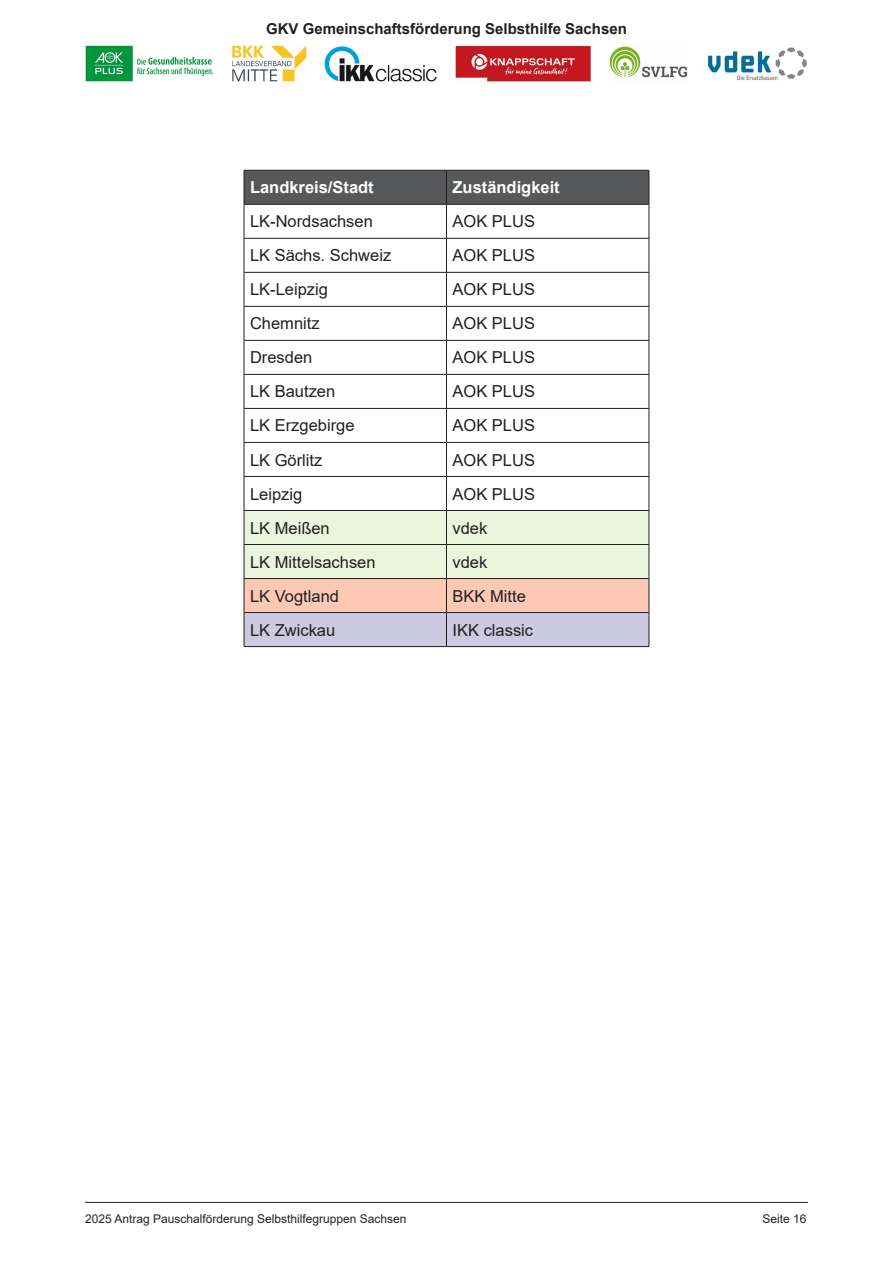
<style>
.page{position:relative;width:893px;height:1263px;background:#fff}
.page>*{position:absolute;margin:0;border:0;box-sizing:border-box;transform-origin:0 0}
.t1{font:16.5px "Arial";color:#231f20}
.t2{font:700 16.5px "Arial";color:#fff}
.t3{font:700 15px "Arial";color:#231f20}
.t4{font:12px "Arial";color:#231f20}
</style>
<div class="page">
<hr style="left:85px;top:1202px;width:723px;height:1px;background:#231f20">
<img style="left:85px;top:45px;width:722px;height:37px">
<div style="left:245px;top:171px;width:404px;height:33px;background:#57585a"></div>
<svg style="left:245px;top:511px;width:404px;height:135px;background:#e7ded2"></svg>
<hr style="left:244px;top:170px;width:202px;height:1px;background:#231f20">
<hr style="left:244px;top:170px;width:1px;height:34px;background:#231f20">
<hr style="left:446px;top:170px;width:203px;height:1px;background:#231f20">
<hr style="left:446px;top:170px;width:1px;height:34px;background:#231f20">
<hr style="left:649px;top:170px;width:1px;height:34px;background:#231f20">
<hr style="left:244px;top:204px;width:202px;height:1px;background:#231f20">
<hr style="left:244px;top:204px;width:1px;height:34px;background:#231f20">
<hr style="left:446px;top:204px;width:203px;height:1px;background:#231f20">
<hr style="left:446px;top:204px;width:1px;height:34px;background:#231f20">
<hr style="left:649px;top:204px;width:1px;height:34px;background:#231f20">
<hr style="left:244px;top:238px;width:202px;height:1px;background:#231f20">
<hr style="left:244px;top:238px;width:1px;height:34px;background:#231f20">
<hr style="left:446px;top:238px;width:203px;height:1px;background:#231f20">
<hr style="left:446px;top:238px;width:1px;height:34px;background:#231f20">
<hr style="left:649px;top:238px;width:1px;height:34px;background:#231f20">
<hr style="left:244px;top:272px;width:202px;height:1px;background:#231f20">
<hr style="left:244px;top:273px;width:1px;height:33px;background:#231f20">
<hr style="left:446px;top:272px;width:203px;height:1px;background:#231f20">
<hr style="left:446px;top:273px;width:1px;height:33px;background:#231f20">
<hr style="left:649px;top:273px;width:1px;height:33px;background:#231f20">
<hr style="left:244px;top:306px;width:202px;height:1px;background:#231f20">
<hr style="left:244px;top:307px;width:1px;height:33px;background:#231f20">
<hr style="left:446px;top:306px;width:203px;height:1px;background:#231f20">
<hr style="left:446px;top:307px;width:1px;height:33px;background:#231f20">
<hr style="left:649px;top:307px;width:1px;height:33px;background:#231f20">
<hr style="left:244px;top:340px;width:202px;height:1px;background:#231f20">
<hr style="left:244px;top:341px;width:1px;height:33px;background:#231f20">
<hr style="left:446px;top:340px;width:203px;height:1px;background:#231f20">
<hr style="left:446px;top:341px;width:1px;height:33px;background:#231f20">
<hr style="left:649px;top:341px;width:1px;height:33px;background:#231f20">
<hr style="left:244px;top:374px;width:202px;height:1px;background:#231f20">
<hr style="left:244px;top:375px;width:1px;height:33px;background:#231f20">
<hr style="left:446px;top:374px;width:203px;height:1px;background:#231f20">
<hr style="left:446px;top:375px;width:1px;height:33px;background:#231f20">
<hr style="left:649px;top:375px;width:1px;height:33px;background:#231f20">
<hr style="left:244px;top:408px;width:202px;height:1px;background:#231f20">
<hr style="left:244px;top:409px;width:1px;height:33px;background:#231f20">
<hr style="left:446px;top:408px;width:203px;height:1px;background:#231f20">
<hr style="left:446px;top:409px;width:1px;height:33px;background:#231f20">
<hr style="left:649px;top:409px;width:1px;height:33px;background:#231f20">
<hr style="left:244px;top:442px;width:202px;height:1px;background:#231f20">
<hr style="left:244px;top:443px;width:1px;height:33px;background:#231f20">
<hr style="left:446px;top:442px;width:203px;height:1px;background:#231f20">
<hr style="left:446px;top:443px;width:1px;height:33px;background:#231f20">
<hr style="left:649px;top:443px;width:1px;height:33px;background:#231f20">
<hr style="left:244px;top:476px;width:202px;height:1px;background:#231f20">
<hr style="left:244px;top:477px;width:1px;height:33px;background:#231f20">
<hr style="left:446px;top:476px;width:203px;height:1px;background:#231f20">
<hr style="left:446px;top:477px;width:1px;height:33px;background:#231f20">
<hr style="left:649px;top:477px;width:1px;height:33px;background:#231f20">
<hr style="left:244px;top:510px;width:202px;height:1px;background:#231f20">
<hr style="left:244px;top:511px;width:1px;height:33px;background:#231f20">
<hr style="left:446px;top:510px;width:203px;height:1px;background:#231f20">
<hr style="left:446px;top:511px;width:1px;height:33px;background:#231f20">
<hr style="left:649px;top:511px;width:1px;height:33px;background:#231f20">
<hr style="left:244px;top:544px;width:202px;height:1px;background:#231f20">
<hr style="left:244px;top:545px;width:1px;height:33px;background:#231f20">
<hr style="left:446px;top:544px;width:203px;height:1px;background:#231f20">
<hr style="left:446px;top:545px;width:1px;height:33px;background:#231f20">
<hr style="left:649px;top:545px;width:1px;height:33px;background:#231f20">
<hr style="left:244px;top:578px;width:202px;height:1px;background:#231f20">
<hr style="left:244px;top:579px;width:1px;height:33px;background:#231f20">
<hr style="left:446px;top:578px;width:203px;height:1px;background:#231f20">
<hr style="left:446px;top:579px;width:1px;height:33px;background:#231f20">
<hr style="left:649px;top:579px;width:1px;height:33px;background:#231f20">
<hr style="left:244px;top:612px;width:202px;height:1px;background:#231f20">
<hr style="left:244px;top:613px;width:1px;height:33px;background:#231f20">
<hr style="left:446px;top:612px;width:203px;height:1px;background:#231f20">
<hr style="left:446px;top:613px;width:1px;height:33px;background:#231f20">
<hr style="left:649px;top:613px;width:1px;height:33px;background:#231f20">
<hr style="left:244px;top:646px;width:202px;height:1px;background:#231f20">
<hr style="left:446px;top:646px;width:203px;height:1px;background:#231f20">
<p class="t3" style="left:266px;top:18px;width:362px">GKV Gemeinschaftsförderung Selbsthilfe Sachsen</p>
<p class="t2" style="left:250px;top:176px;width:125px">Landkreis/Stadt</p>
<p class="t2" style="left:452px;top:176px;width:109px">Zuständigkeit</p>
<p class="t1" style="left:250px;top:210px;width:124px">LK-Nordsachsen</p>
<p class="t1" style="left:452px;top:210px;width:84px">AOK PLUS</p>
<p class="t1" style="left:250px;top:244px;width:143px">LK Sächs. Schweiz</p>
<p class="t1" style="left:452px;top:244px;width:84px">AOK PLUS</p>
<p class="t1" style="left:250px;top:278px;width:79px">LK-Leipzig</p>
<p class="t1" style="left:452px;top:278px;width:84px">AOK PLUS</p>
<p class="t1" style="left:250px;top:312px;width:71px">Chemnitz</p>
<p class="t1" style="left:452px;top:312px;width:84px">AOK PLUS</p>
<p class="t1" style="left:250px;top:346px;width:64px">Dresden</p>
<p class="t1" style="left:452px;top:346px;width:84px">AOK PLUS</p>
<p class="t1" style="left:250px;top:380px;width:87px">LK Bautzen</p>
<p class="t1" style="left:452px;top:380px;width:84px">AOK PLUS</p>
<p class="t1" style="left:250px;top:414px;width:106px">LK Erzgebirge</p>
<p class="t1" style="left:452px;top:414px;width:84px">AOK PLUS</p>
<p class="t1" style="left:250px;top:448px;width:74px">LK Görlitz</p>
<p class="t1" style="left:452px;top:448px;width:84px">AOK PLUS</p>
<p class="t1" style="left:250px;top:482px;width:54px">Leipzig</p>
<p class="t1" style="left:452px;top:482px;width:84px">AOK PLUS</p>
<p class="t1" style="left:250px;top:516px;width:81px">LK Meißen</p>
<p class="t1" style="left:452px;top:516px;width:36px">vdek</p>
<p class="t1" style="left:250px;top:550px;width:127px">LK Mittelsachsen</p>
<p class="t1" style="left:452px;top:550px;width:36px">vdek</p>
<p class="t1" style="left:250px;top:584px;width:90px">LK Vogtland</p>
<p class="t1" style="left:452px;top:584px;width:75px">BKK Mitte</p>
<p class="t1" style="left:250px;top:618px;width:87px">LK Zwickau</p>
<p class="t1" style="left:452px;top:618px;width:82px">IKK classic</p>
<p class="t4" style="left:85px;top:1210px;width:323px">2025 Antrag Pauschalförderung Selbsthilfegruppen Sachsen</p>
<p class="t4" style="left:763px;top:1210px;width:46px">Seite 16</p>
</div>
